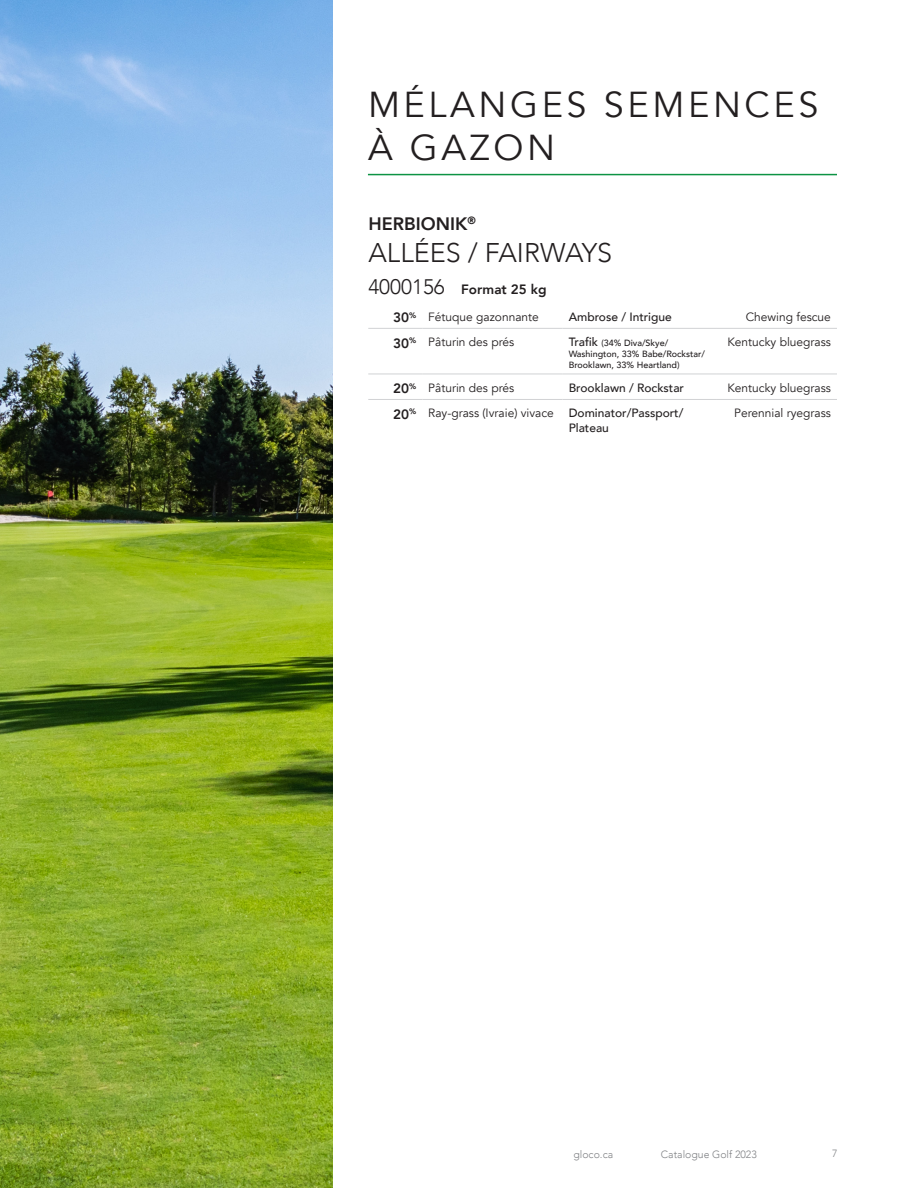
<style>
.page{position:relative;width:918px;height:1188px;background:#fff}
.page>*{position:absolute;margin:0;border:0;box-sizing:border-box;transform-origin:0 0}
.t1{font:36px/43.2px "Avenir";letter-spacing:.1em;color:#231f20}
.t2{font:300 27px "Avenir";color:#231f20}
.t3{font:300 21px "Avenir";color:#231f20}
.t4{font:800 18px "Avenir";color:#231f20}
.t5{font:800 13.5px "Avenir";color:#231f20}
.t6{font:12px "Avenir";color:#231f20}
.t7{font:500 12px/14.4px "Avenir";color:#231f20}
.t8{font:300 10.5px "Avenir";color:#808285}
.t9{font:500 9px/10.8px "Avenir";color:#231f20}
.s1{font-size:12px}
</style>
<div class="page">
<hr style="left:368px;top:328px;width:54px;height:1px;background:#d1d2d4">
<hr style="left:368px;top:374px;width:54px;height:1px;background:#d1d2d4">
<hr style="left:368px;top:399px;width:54px;height:1px;background:#d1d2d4">
<hr style="left:422px;top:328px;width:141px;height:1px;background:#d1d2d4">
<hr style="left:563px;top:328px;width:153px;height:1px;background:#d1d2d4">
<hr style="left:716px;top:328px;width:121px;height:1px;background:#d1d2d4">
<hr style="left:422px;top:374px;width:141px;height:1px;background:#d1d2d4">
<hr style="left:563px;top:374px;width:153px;height:1px;background:#d1d2d4">
<hr style="left:716px;top:374px;width:121px;height:1px;background:#d1d2d4">
<hr style="left:422px;top:399px;width:141px;height:1px;background:#d1d2d4">
<hr style="left:563px;top:399px;width:153px;height:1px;background:#d1d2d4">
<hr style="left:716px;top:399px;width:121px;height:1px;background:#d1d2d4">
<hr style="left:368px;top:174px;width:469px;height:1px;background:#0d9344">
<img style="left:0;top:0;width:333px;height:1188px">
<p class="t1" style="left:368px;top:84px;width:452px">MÉLANGES SEMENCES<br>À GAZON</p>
<p class="t4" style="left:368px;top:209px;width:109px">HERBIONIK<sup>®</sup></p>
<p class="t2" style="left:368px;top:237px;width:245px">ALLÉES / FAIRWAYS</p>
<p class="t3" style="left:368px;top:275px;width:78px">4000156</p>
<p class="t5" style="left:461px;top:279px;width:87px">Format 25 kg</p>
<p class="t5" style="left:393px;top:307px;width:25px">30<sup>%</sup></p>
<p class="t6" style="left:428px;top:310px;width:112px">Fétuque gazonnante</p>
<p class="t7" style="left:569px;top:309px;width:105px">Ambrose / Intrigue</p>
<p class="t6" style="left:746px;top:310px;width:87px">Chewing fescue</p>
<p class="t5" style="left:393px;top:333px;width:25px">30<sup>%</sup></p>
<p class="t6" style="left:428px;top:335px;width:87px">Pâturin des prés</p>
<p class="t9" style="left:569px;top:337px;width:138px"><span class="s1">Trafik</span> (34% Diva/Skye/<br>Washington, 33% Babe/Rockstar/<br>Brooklawn, 33% Heartland)</p>
<p class="t6" style="left:727px;top:335px;width:105px">Kentucky bluegrass</p>
<p class="t5" style="left:393px;top:378px;width:25px">20<sup>%</sup></p>
<p class="t6" style="left:428px;top:381px;width:87px">Pâturin des prés</p>
<p class="t7" style="left:569px;top:380px;width:117px">Brooklawn / Rockstar</p>
<p class="t6" style="left:727px;top:381px;width:105px">Kentucky bluegrass</p>
<p class="t5" style="left:393px;top:404px;width:25px">20<sup>%</sup></p>
<p class="t6" style="left:428px;top:406px;width:127px">Ray-grass (Ivraie) vivace</p>
<p class="t7" style="left:569px;top:405px;width:116px">Dominator/Passport/<br>Plateau</p>
<p class="t6" style="left:734px;top:406px;width:98px">Perennial ryegrass</p>
<p class="t8" style="left:573px;top:1148px;width:41px">gloco.ca</p>
<p class="t8" style="left:661px;top:1148px;width:97px">Catalogue Golf 2023</p>
<p class="t8" style="left:832px;top:1148px;width:7px">7</p>
</div>
